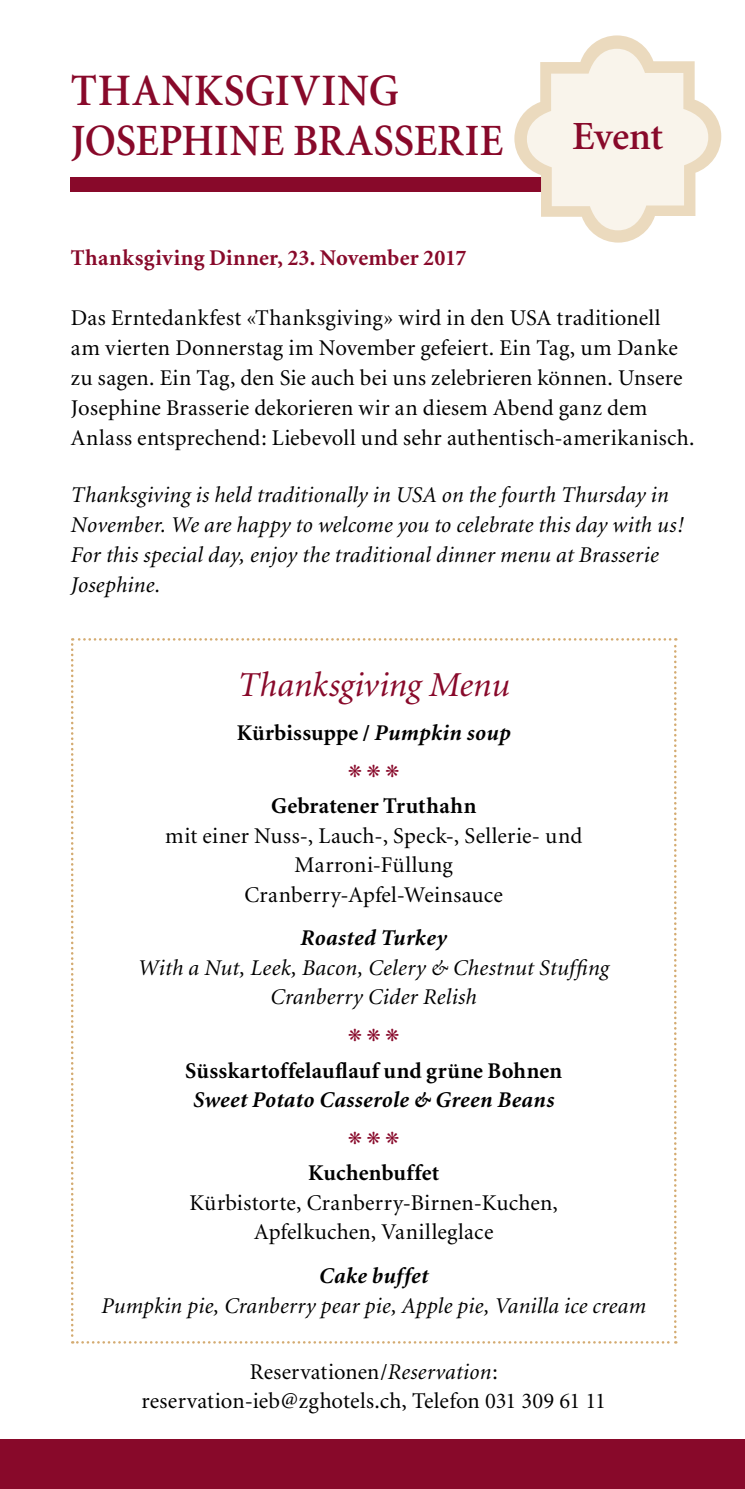
<style>
.page{position:relative;width:745px;height:1489px;background:#fff}
.page>*{position:absolute;margin:0;border:0;box-sizing:border-box;transform-origin:0 0}
.t1{font:600 45px "Minion";letter-spacing:.03em;color:#88092a;scale:.95 1}
.t2{font:600 44.75px "Minion";letter-spacing:.005em;color:#88092a;scale:.93 1}
.t3{font:600 40px "Minion";color:#88092a}
.t4{font:italic 35px "Minion";color:#88092a}
.t5{font:22.5px/30px "Minion";letter-spacing:.01em;color:#000;text-align:center}
.t6{font:italic 22.5px/29.8px "Minion";letter-spacing:.01em;color:#000}
.t7{font:700 22.5px "Minion";letter-spacing:.01em;color:#000}
.t8{font:italic 700 22.5px "Minion";letter-spacing:.015em;color:#000}
.t9{font:700 22.5px "Minion";letter-spacing:.01em;color:#88092a}
.t10{font:17.5px "Zapf Dingbats";color:#88092a}
.s1{font-style:italic}
</style>
<div class="page">
<div style="left:0;top:1439px;width:744px;height:49px;background:#88092a"></div>
<div style="left:71px;top:177px;width:602px;height:14px;background:#88092a"></div>
<svg style="left:514px;top:35px;width:206px;height:207px"></svg>
<svg style="left:71px;top:638px;width:605px;height:705px"></svg>
<h1 class="t1" style="left:71px;top:67px;width:96px">THANKSG</h1>
<h1 class="t1" style="left:275px;top:67px;width:99px">IVING</h1>
<h2 class="t2" style="left:71px;top:117px;width:292px">JOSEPHINE BRASS</h2>
<h2 class="t2" style="left:413px;top:117px;width:97px">ERIE</h2>
<h3 class="t3" style="left:572px;top:116px;width:93px">Event</h3>
<p class="t9" style="left:71px;top:246px;width:396px">Thanksgiving Dinner, 23. November 2017</p>
<p class="t5" style="left:71px;top:304px;width:624px;text-align:left">Das Erntedankfest «Thanksgiving» wird in den USA traditionell am vierten Donnerstag im November gefeiert. Ein Tag, um Danke zu sagen. Ein Tag, den Sie auch bei uns zelebrieren können. Unsere Josephine Brasserie dekorieren wir an diesem Abend ganz dem Anlass entsprechend: Liebevoll und sehr authentisch-amerikanisch.</p>
<p class="t6" style="left:71px;top:481px;width:614px">Thanksgiving is held traditionally in USA on the fourth Thursday in November. We are happy to welcome you to celebrate this day with us!<br>For this special day, enjoy the traditional dinner menu at Brasserie Josephine.</p>
<h3 class="t4" style="left:237px;top:668px;width:273px">Thanksgiving Menu</h3>
<p class="t7" style="left:236px;top:721px;width:275px">Kürbissuppe / <span class="s1">Pumpkin soup</span></p>
<p class="t10" style="left:348px;top:762px;width:52px">❋ ❋ ❋</p>
<p class="t7" style="left:271px;top:794px;width:207px">Gebratener Truthahn</p>
<p class="t5" style="left:165px;top:821px;width:418px">mit einer Nuss-, Lauch-, Speck-, Sellerie- und<br>Marroni-Füllung<br>Cranberry-Apfel-Weinsauce</p>
<p class="t8" style="left:300px;top:926px;width:148px">Roasted Turkey</p>
<p class="t6" style="left:138px;top:953px;width:472px;text-align:center">With a Nut, Leek, Bacon, Celery &amp; Chestnut Stuffing<br>Cranberry Cider Relish</p>
<p class="t10" style="left:348px;top:1026px;width:52px">❋ ❋ ❋</p>
<p class="t7" style="left:185px;top:1058px;width:378px">Süsskartoffelauflauf und grüne Bohnen</p>
<p class="t8" style="left:193px;top:1088px;width:362px">Sweet Potato Casserole &amp; Green Beans</p>
<p class="t10" style="left:348px;top:1129px;width:52px">❋ ❋ ❋</p>
<p class="t7" style="left:308px;top:1161px;width:132px">Kuchenbuffet</p>
<p class="t5" style="left:189px;top:1188px;width:369px">Kürbistorte, Cranberry-Birnen-Kuchen,<br>Apfelkuchen, Vanilleglace</p>
<p class="t8" style="left:319px;top:1264px;width:111px">Cake buffet</p>
<p class="t6" style="left:101px;top:1291px;width:546px">Pumpkin pie, Cranberry pear pie, Apple pie, Vanilla ice cream</p>
<p class="t5" style="left:141px;top:1357px;width:465px">Reservationen/<span class="s1">Reservation</span>: reservation-ieb@zghotels.ch, Telefon 031 309 61 11</p>
</div>
